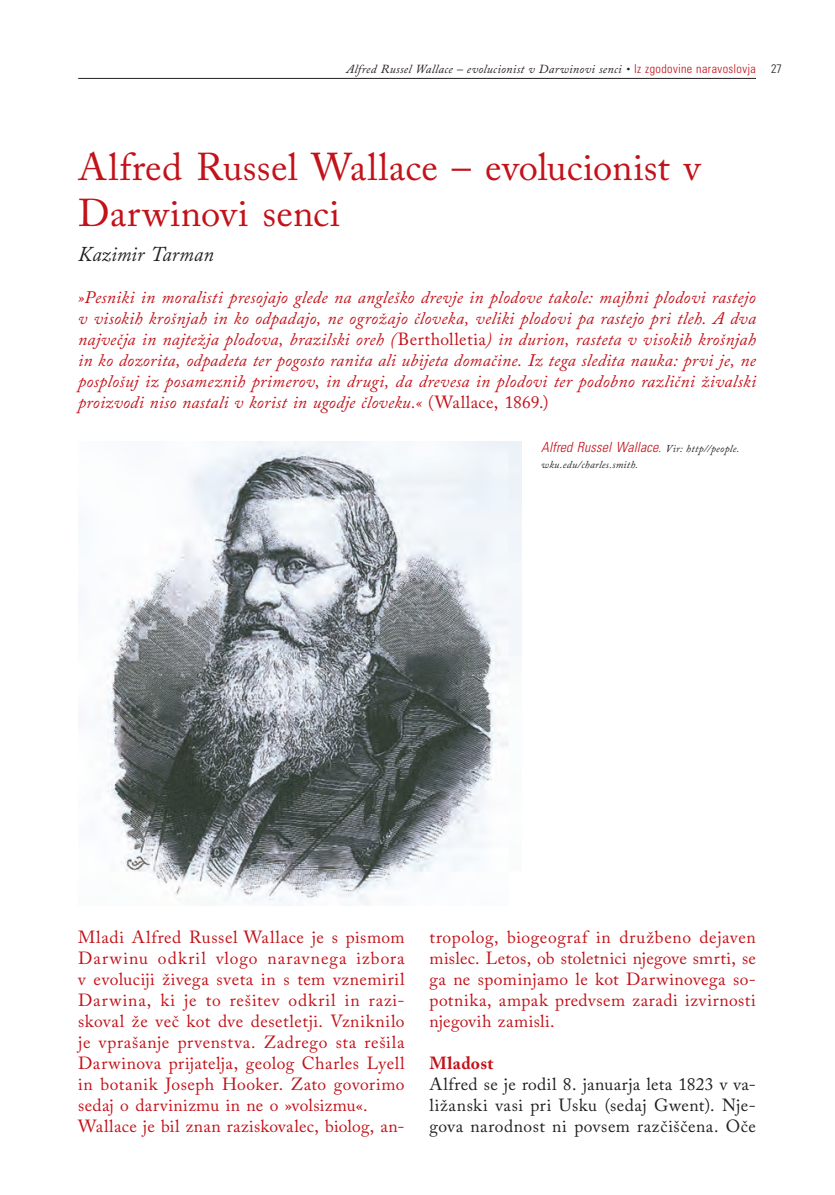
<style>
.page{position:relative;width:835px;height:1195px;background:#fff}
.page>*{position:absolute;margin:0;border:0;box-sizing:border-box;transform-origin:0 0}
.t1{font:38.5px/45.5px "Adobe Caslon Pro";letter-spacing:.005em;color:#c2121a}
.t2{font:italic 21px "Adobe Caslon Pro";letter-spacing:.005em;color:#231f20;scale:.95 1}
.t3{font:17.5px/21px "Adobe Caslon Pro";letter-spacing:.03em;color:#c2121a}
.t4{font:italic 17.5px/21px "Adobe Caslon Pro";letter-spacing:.01em;color:#c2121a;text-align:justify}
.t5{font:17.5px/21px "Adobe Caslon Pro";letter-spacing:.03em;color:#231f20;text-align:justify}
.t6{font:700 17.5px "Adobe Caslon Pro";letter-spacing:.02em;color:#c2121a}
.t7{font:italic 300 condensed 14px "Univers";letter-spacing:.01em;color:#c2121a}
.t8{font:italic 12.25px "Adobe Caslon Pro";letter-spacing:.025em;color:#231f20}
.t9{font:italic 10.5px "Adobe Caslon Pro";letter-spacing:.025em;color:#231f20}
.s1{font-family:"Univers";font-weight:300;font-style:normal;font-stretch:condensed;color:#c2121a}
.s2{font-family:"Univers";font-weight:300;font-style:normal;font-stretch:condensed}
.s3{font-style:normal}
.s4{font-family:"Adobe Caslon Pro";font-weight:400;font-stretch:normal;font-size:10.5px;color:#231f20}
</style>
<div class="page">
<hr style="left:78px;top:78px;width:677px;height:1px;background:#231f20">
<img style="left:78px;top:441px;width:443px;height:463px">
<p class="t8" style="left:346px;top:62px;width:437px">Alfred Russel Wallace – evolucionist v Darwinovi senci • <span class="s1">Iz zgodovine naravoslovja</span> <span class="s2">27</span></p>
<h1 class="t1" style="left:78px;top:144px;width:623px">Alfred Russel Wallace – evolucionist v<br>Darwinovi senci</h1>
<p class="t2" style="left:78px;top:241px;width:144px">Kazimir Tarman</p>
<p class="t4" style="left:78px;top:286px;width:679px">»Pesniki in moralisti presojajo glede na angleško drevje in plodove takole: majhni plodovi rastejo v visokih krošnjah in ko odpadajo, ne ogrožajo človeka, veliki plodovi pa rastejo pri tleh. A dva največja in najtežja plodova, brazilski oreh (<span class="s3">Bertholletia</span>) in durion, rasteta v visokih krošnjah in ko dozorita, odpadeta ter pogosto ranita ali ubijeta domačine. Iz tega sledita nauka: prvi je, ne posplošuj iz posameznih primerov, in drugi, da drevesa in plodovi ter podobno različni živalski proizvodi niso nastali v korist in ugodje človeku.« <span class="s3">(Wallace, 1869.)</span></p>
<p class="t7" style="left:541px;top:438px;width:200px">Alfred Russel Wallace. <span class="s4">Vir: http//people.</span></p>
<p class="t9" style="left:541px;top:458px;width:98px">wku.edu/charles.smith.</p>
<p class="t3" style="left:78px;top:926px;width:328px">Mladi Alfred Russel Wallace je s pismom Darwinu odkril vlogo naravnega izbora v evoluciji živega sveta in s tem vznemiril Darwina, ki je to rešitev odkril in razi&shy;skoval že več kot dve desetletji. Vzniknilo je vprašanje prvenstva. Zadrego sta rešila Darwinova prijatelja, geolog Charles Lyell in botanik Joseph Hooker. Zato govorimo sedaj o darvinizmu in ne o »volsizmu«.<br>Wallace je bil znan raziskovalec, biolog, an-</p>
<p class="t3" style="left:429px;top:926px;width:328px;text-align:justify">tropolog, biogeograf in družbeno dejaven mislec. Letos, ob stoletnici njegove smrti, se ga ne spominjamo le kot Darwinovega so&shy;potnika, ampak predvsem zaradi izvirnosti njegovih zamisli.</p>
<p class="t6" style="left:429px;top:1052px;width:65px">Mladost</p>
<p class="t5" style="left:429px;top:1073px;width:328px">Alfred se je rodil 8. januarja leta 1823 v va&shy;ližanski vasi pri Usku (sedaj Gwent). Nje&shy;gova narodnost ni povsem razčiščena. Oče</p>
</div>
